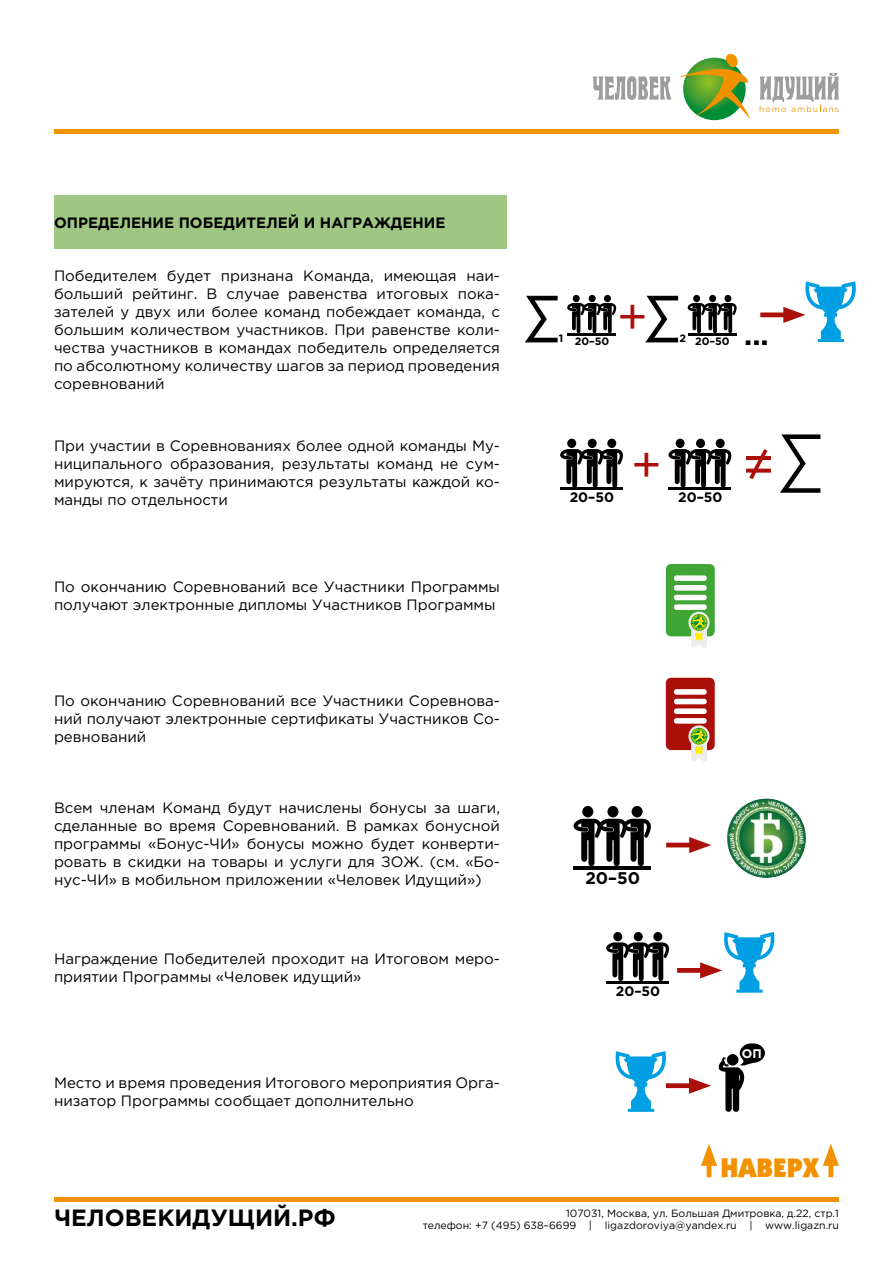
<style>
.page{position:relative;width:893px;height:1263px;background:#fff}
.page>*{position:absolute;margin:0;border:0;box-sizing:border-box;transform-origin:0 0}
.t1{font:54px "Gotham Pro";color:#ab0f09}
.t2{font:49.05px "Gotham Pro";color:#ab0f09}
.t3{font:700 28.5px "Gotham Pro";color:#000}
.t4{font:27px "Kabel Ultra C";color:#f39200}
.t5{font:700 23.55px "Gotham Pro";color:#000}
.t6{font:700 16.8px "Gotham Pro";color:#000}
.t7{font:15px/18px "Gotham Pro";color:#000;text-align:justify}
.t8{font:700 15px "Gotham Pro";color:#000}
.t9{font:700 13.65px "Gotham Pro";color:#000}
.t10{font:700 12.45px "Gotham Pro";color:#fff}
.t11{font:700 10.65px "Gotham Pro";color:#000}
.t12{font:10.5px/12.6px "Gotham Pro";color:#000;text-align:right}
</style>
<div class="page">
<svg style="left:593px;top:76px;width:78px;height:24px"></svg>
<svg style="left:679px;top:54px;width:71px;height:65px"></svg>
<svg style="left:760px;top:73px;width:79px;height:39px"></svg>
<hr style="left:54px;top:130px;width:785px;height:4px;background:#f39200">
<hr style="left:54px;top:1197px;width:785px;height:4px;background:#f39200">
<hr style="left:707px;top:1157px;width:4px;height:20px;background:#f39200">
<svg style="left:701px;top:1144px;width:16px;height:22px"></svg>
<div style="left:828px;top:1157px;width:5px;height:20px;background:#f39200"></div>
<svg style="left:823px;top:1144px;width:16px;height:22px"></svg>
<div style="left:54px;top:196px;width:452px;height:53px;background:#9fc783"></div>
<hr style="left:560px;top:488px;width:63px;height:2px;background:#000">
<div style="left:567px;top:439px;width:9px;height:9px;background:#000;border-radius:50%"></div>
<div style="left:587px;top:439px;width:10px;height:9px;background:#000;border-radius:50%"></div>
<svg style="left:560px;top:449px;width:63px;height:39px"></svg>
<div style="left:607px;top:439px;width:9px;height:9px;background:#000;border-radius:50%"></div>
<hr style="left:668px;top:488px;width:63px;height:2px;background:#000">
<div style="left:675px;top:439px;width:10px;height:9px;background:#000;border-radius:50%"></div>
<div style="left:696px;top:439px;width:9px;height:9px;background:#000;border-radius:50%"></div>
<svg style="left:668px;top:449px;width:63px;height:39px"></svg>
<div style="left:715px;top:439px;width:10px;height:9px;background:#000;border-radius:50%"></div>
<svg style="left:780px;top:434px;width:41px;height:59px"></svg>
<svg style="left:615px;top:1051px;width:51px;height:61px"></svg>
<svg style="left:718px;top:1043px;width:47px;height:69px"></svg>
<div style="left:666px;top:1083px;width:32px;height:5px;background:#ab0f09"></div>
<svg style="left:689px;top:1078px;width:22px;height:16px"></svg>
<hr style="left:606px;top:981px;width:63px;height:3px;background:#000">
<div style="left:613px;top:932px;width:9px;height:9px;background:#000;border-radius:50%"></div>
<div style="left:633px;top:932px;width:10px;height:9px;background:#000;border-radius:50%"></div>
<svg style="left:606px;top:942px;width:63px;height:39px"></svg>
<div style="left:653px;top:932px;width:9px;height:9px;background:#000;border-radius:50%"></div>
<div style="left:677px;top:968px;width:32px;height:5px;background:#ab0f09"></div>
<svg style="left:700px;top:932px;width:74px;height:61px"></svg>
<div style="left:760px;top:312px;width:32px;height:5px;background:#ab0f09"></div>
<svg style="left:783px;top:281px;width:73px;height:61px"></svg>
<svg style="left:525px;top:294px;width:91px;height:49px"></svg>
<svg style="left:645px;top:294px;width:92px;height:49px"></svg>
<div style="left:666px;top:564px;width:49px;height:72px;background:#3fa535;border-radius:5px"></div>
<svg style="left:674px;top:575px;width:38px;height:73px"></svg>
<div style="left:666px;top:678px;width:49px;height:72px;background:#ab0f09;border-radius:5px"></div>
<svg style="left:674px;top:689px;width:38px;height:72px"></svg>
<hr style="left:666px;top:843px;width:32px;height:4px;background:#ab0f09">
<svg style="left:689px;top:837px;width:22px;height:16px"></svg>
<img style="left:726px;top:798px;width:81px;height:80px;border-radius:40px">
<div style="left:726px;top:798px;width:81px;height:81px;border:1px solid #fff;border-radius:50%"></div>
<hr style="left:574px;top:866px;width:77px;height:3px;background:#000">
<div style="left:582px;top:806px;width:11px;height:11px;background:#000;border-radius:50%"></div>
<div style="left:607px;top:806px;width:11px;height:11px;background:#000;border-radius:50%"></div>
<svg style="left:573px;top:819px;width:78px;height:47px"></svg>
<div style="left:631px;top:806px;width:12px;height:11px;background:#000;border-radius:50%"></div>
<p class="t8" style="left:54px;top:214px;width:393px">ОПРЕДЕЛЕНИЕ ПОБЕДИТЕЛЕЙ И НАГРАЖДЕНИЕ</p>
<p class="t7" style="left:54px;top:267px;width:447px">Победителем будет признана Команда, имеющая наи&shy;больший рейтинг. В случае равенства итоговых пока&shy;зателей у двух или более команд побеждает команда, с большим количеством участников. При равенстве коли&shy;чества участников в командах победитель определяется по абсолютному количеству шагов за период проведения соревнований</p>
<p class="t7" style="left:54px;top:436px;width:447px">При участии в Соревнованиях более одной команды Му&shy;ниципального образования, результаты команд не сум&shy;мируются, к зачёту принимаются результаты каждой ко&shy;манды по отдельности</p>
<p class="t7" style="left:54px;top:578px;width:447px">По окончанию Соревнований все Участники Программы получают электронные дипломы Участников Программы</p>
<p class="t7" style="left:54px;top:692px;width:447px">По окончанию Соревнований все Участники Соревнова&shy;ний получают электронные сертификаты Участников Со&shy;ревнований</p>
<p class="t7" style="left:54px;top:798px;width:447px">Всем членам Команд будут начислены бонусы за шаги, сделанные во время Соревнований. В рамках бонусной программы «Бонус-ЧИ» бонусы можно будет конверти&shy;ровать в скидки на товары и услуги для ЗОЖ. (см. «Бо&shy;нус-ЧИ» в мобильном приложении «Человек Идущий»)</p>
<p class="t7" style="left:54px;top:950px;width:447px">Награждение Победителей проходит на Итоговом меро&shy;приятии Программы «Человек идущий»</p>
<p class="t7" style="left:54px;top:1073px;width:447px">Место и время проведения Итогового мероприятия Орга&shy;низатор Программы сообщает дополнительно</p>
<p class="t11" style="left:559px;top:335px;width:52px">1 20–50</p>
<h2 class="t2" style="left:617px;top:290px;width:33px">+</h2>
<p class="t11" style="left:679px;top:335px;width:52px">2 20–50</p>
<h3 class="t3" style="left:744px;top:318px;width:26px">...</h3>
<h2 class="t2" style="left:631px;top:437px;width:33px">+</h2>
<h1 class="t1" style="left:741px;top:434px;width:36px">≠</h1>
<p class="t9" style="left:570px;top:490px;width:46px">20–50</p>
<p class="t9" style="left:678px;top:490px;width:46px">20–50</p>
<p class="t6" style="left:585px;top:868px;width:56px">20–50</p>
<p class="t9" style="left:616px;top:983px;width:46px">20–50</p>
<p class="t10" style="left:742px;top:1046px;width:21px">ОП</p>
<h3 class="t4" style="left:721px;top:1152px;width:100px">НАВЕРХ</h3>
<h3 class="t5" style="left:54px;top:1204px;width:283px">ЧЕЛОВЕКИДУЩИЙ.РФ</h3>
<p class="t12" style="left:423px;top:1206px;width:418px">107031, Москва, ул. Большая Дмитровка, д.22, стр.1<br>телефон: +7 (495) 638–6699 | ligazdoroviya@yandex.ru | www.ligazn.ru</p>
</div>
